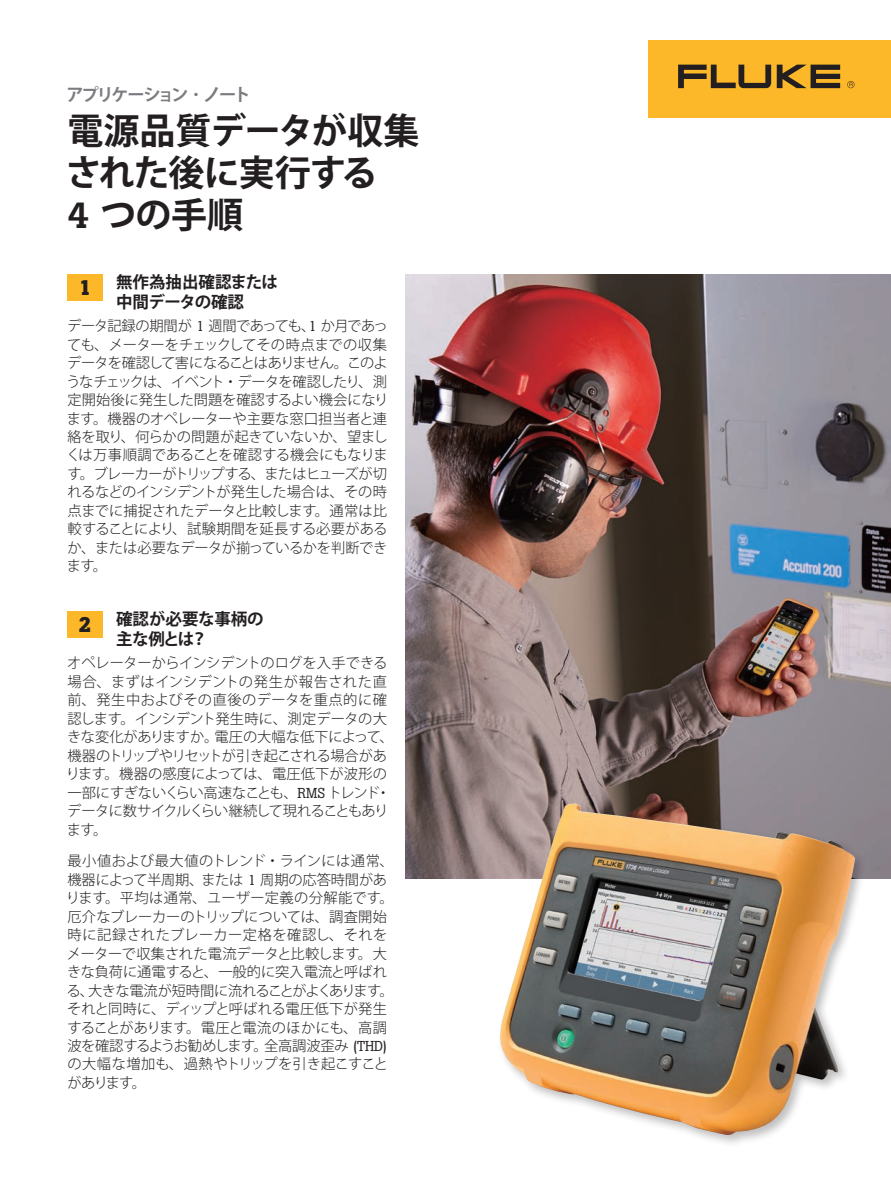
<style>
.page{position:relative;width:891px;height:1188px;background:#fff}
.page>*{position:absolute;margin:0;border:0;box-sizing:border-box;transform-origin:0 0}
.t1{font:700 36px/42px "Koz Go Pro";letter-spacing:-.02em;color:#231f20}
.t2{font:700 17.25px "Koz Go Pro";letter-spacing:-.13em;color:#7a7c7f}
.t3{font:700 16.5px/20.1px "Koz Go Pro";letter-spacing:-.01em;color:#231f20;text-align:center}
.t4{font:300 14.25px/18.5px "Koz Go Pro";letter-spacing:-.01em;color:#231f20}
.s1{font-family:"Boton Pro";font-weight:500}
.s2{font-family:"Boton Pro";font-size:21px}
.s3{font-family:"Boton Pro";font-weight:400}
</style>
<div class="page">
<img style="left:405px;top:274px;width:486px;height:605px">
<div style="left:648px;top:40px;width:243px;height:78px;background:#fcb828"></div>
<svg style="left:777px;top:65px;width:63px;height:23px"></svg>
<svg style="left:678px;top:65px;width:93px;height:23px"></svg>
<svg style="left:847px;top:81px;width:8px;height:7px"></svg>
<div style="left:497px;top:800px;width:370px;height:348px;background:#231f20;opacity:.28"></div>
<img style="left:500px;top:804px;width:355px;height:332px">
<div style="left:67px;top:274px;width:36px;height:27px;background:#fcb828"></div>
<div style="left:67px;top:612px;width:36px;height:26px;background:#fcb828"></div>
<p class="t2" style="left:66px;top:83px;width:186px">アプリケーション･ノート</p>
<h1 class="t1" style="left:66px;top:112px;width:355px">電源品質データが収集された後に実行する<br><span class="s1">4</span> つの手順</h1>
<p class="t3" style="left:78px;top:273px;width:201px"><span class="s2">1</span> 無作為抽出確認または中間データの確認</p>
<p class="t4" style="left:66px;top:317px;width:324px;text-align:justify">データ記録の期間が <span class="s3">1</span> 週間であっても、<span class="s3">1</span> か月であっても、メーターをチェックしてその時点までの収集データを確認して害になることはありません。このようなチェックは、イベント・データを確認したり、測定開始後に発生した問題を確認するよい機会になります。機器のオペレーターや主要な窓口担当者と連絡を取り、何らかの問題が起きていないか、望ましくは万事順調であることを確認する機会にもなります。ブレーカーがトリップする、またはヒューズが切れるなどのインシデントが発生した場合は、その時点までに捕捉されたデータと比較します。通常は比較することにより、試験期間を延長する必要があるか、または必要なデータが揃っているかを判断できます。</p>
<p class="t3" style="left:116px;top:610px;width:149px;text-align:left;text-indent:-38px"><span class="s2">2</span> 確認が必要な事柄の主な例とは？</p>
<p class="t4" style="left:66px;top:654px;width:329px">オペレーターからインシデントのログを入手できる場合、まずはインシデントの発生が報告された直前、発生中およびその直後のデータを重点的に確認します。インシデント発生時に、測定データの大きな変化がありますか。電圧の大幅な低下によって、機器のトリップやリセットが引き起こされる場合があります。機器の感度によっては、電圧低下が波形の一部にすぎないくらい高速なことも、<span class="s3">RMS</span> トレンド・データに数サイクルくらい継続して現れることもあります。</p>
<p class="t4" style="left:66px;top:852px;width:329px">最小値および最大値のトレンド・ラインには通常、機器によって半周期、または <span class="s3">1</span> 周期の応答時間があります。平均は通常、ユーザー定義の分解能です。厄介なブレーカーのトリップについては、調査開始時に記録されたブレーカー定格を確認し、それをメーターで収集された電流データと比較します。大きな負荷に通電すると、一般的に突入電流と呼ばれる、大きな電流が短時間に流れることがよくあります。それと同時に、ディップと呼ばれる電圧低下が発生することがあります。電圧と電流のほかにも、高調波を確認するようお勧めします。全高調波歪み <span class="s3">(THD)</span>の大幅な増加も、過熱やトリップを引き起こすことがあります。</p>
</div>
